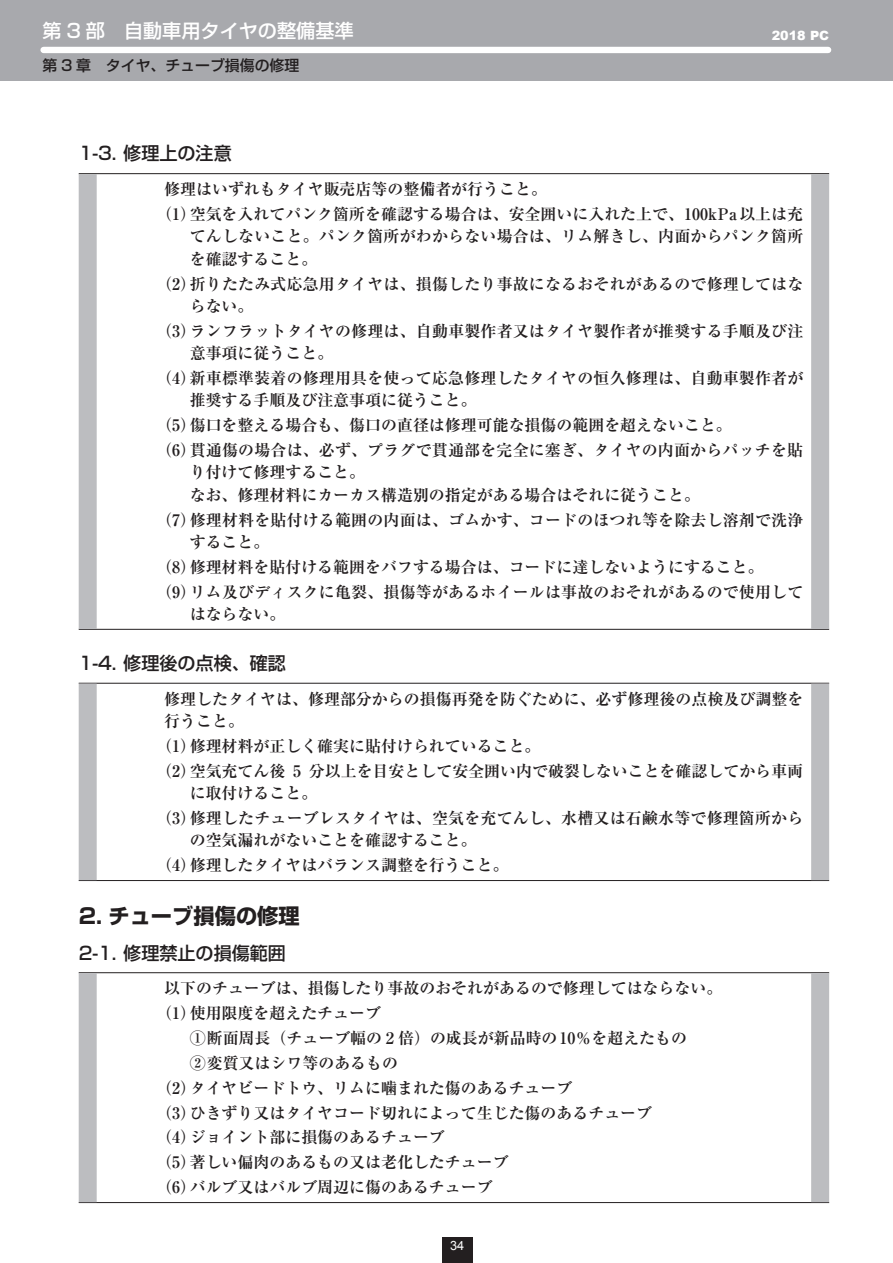
<style>
.page{position:relative;width:893px;height:1263px;background:#fff}
.page>*{position:absolute;margin:0;border:0;box-sizing:border-box;transform-origin:0 0}
.t1{font:700 21.3px "Shin Go Pro";color:#231f20}
.t2{font:500 19.2px "Shin Go Pro";color:#fff}
.t3{font:500 18px "Shin Go Pro";color:#231f20}
._02本文_基準_本文1{font:700 15.9px/22.4px "Ryumin Pro";color:#231f20}
._02本文_基準_本文2{font:700 15.9px "Ryumin Pro";color:#231f20}
.t4{font:500 14.85px "Shin Go Pro";color:#231f20}
.t5{font:900 12.75px "Arial";color:#fff}
.t6{font:12.75px "Arial";color:#fff}
</style>
<div class="page">
<div style="left:0;top:0;width:893px;height:81px;background:#a8a9ad"></div>
<div style="left:44px;top:47px;width:784px;height:6px;background:#fff"></div>
<div style="left:442px;top:1237px;width:30px;height:26px;background:#231f20"></div>
<hr style="left:79px;top:173px;width:750px;height:1px;background:#231f20">
<hr style="left:79px;top:629px;width:750px;height:1px;background:#231f20">
<div style="left:79px;top:174px;width:18px;height:455px;background:#bcbdc0"></div>
<div style="left:811px;top:174px;width:18px;height:455px;background:#bcbdc0"></div>
<hr style="left:79px;top:683px;width:750px;height:1px;background:#231f20">
<hr style="left:79px;top:880px;width:750px;height:1px;background:#231f20">
<div style="left:79px;top:684px;width:18px;height:196px;background:#bcbdc0"></div>
<div style="left:811px;top:684px;width:18px;height:196px;background:#bcbdc0"></div>
<hr style="left:79px;top:972px;width:750px;height:1px;background:#231f20">
<hr style="left:79px;top:1202px;width:750px;height:1px;background:#231f20">
<div style="left:79px;top:973px;width:18px;height:229px;background:#bcbdc0"></div>
<div style="left:811px;top:973px;width:18px;height:229px;background:#bcbdc0"></div>
<p class="t2" style="left:43px;top:15px;width:313px">第 3 部　自動車用タイヤの整備基準</p>
<p class="t4" style="left:43px;top:53px;width:258px">第 3 章　タイヤ、チューブ損傷の修理</p>
<p class="t5" style="left:772px;top:26px;width:59px">2018 PC</p>
<p class="t3" style="left:79px;top:139px;width:155px">1-3. 修理上の注意</p>
<p class="_02本文_基準_本文1" style="left:164px;top:177px;width:384px">修理はいずれもタイヤ販売店等の整備者が行うこと。</p>
<p class="_02本文_基準_本文1" style="left:190px;top:202px;width:615px;text-align:justify;text-indent:-33px">（1）空気を入れてパンク箇所を確認する場合は、安全囲いに入れた上で、100kPa以上は充てんしないこと。パンク箇所がわからない場合は、リム解きし、内面からパンク箇所を確認すること。</p>
<p class="_02本文_基準_本文1" style="left:190px;top:271px;width:615px;text-indent:-33px">（2）折りたたみ式応急用タイヤは、損傷したり事故になるおそれがあるので修理してはならない。</p>
<p class="_02本文_基準_本文1" style="left:190px;top:319px;width:615px;text-indent:-33px">（3）ランフラットタイヤの修理は、自動車製作者又はタイヤ製作者が推奨する手順及び注意事項に従うこと。</p>
<p class="_02本文_基準_本文1" style="left:190px;top:366px;width:615px;text-indent:-33px">（4）新車標準装着の修理用具を使って応急修理したタイヤの恒久修理は、自動車製作者が推奨する手順及び注意事項に従うこと。</p>
<p class="_02本文_基準_本文1" style="left:156px;top:413px;width:577px">（5）傷口を整える場合も、傷口の直径は修理可能な損傷の範囲を超えないこと。</p>
<p class="_02本文_基準_本文1" style="left:190px;top:438px;width:615px;text-indent:-33px">（6）貫通傷の場合は、必ず、プラグで貫通部を完全に塞ぎ、タイヤの内面からパッチを貼り付けて修理すること。<br>なお、修理材料にカーカス構造別の指定がある場合はそれに従うこと。</p>
<p class="_02本文_基準_本文1" style="left:190px;top:507px;width:615px;text-indent:-33px">（7）修理材料を貼付ける範囲の内面は、ゴムかす、コードのほつれ等を除去し溶剤で洗浄すること。</p>
<p class="_02本文_基準_本文1" style="left:156px;top:554px;width:609px">（8）修理材料を貼付ける範囲をバフする場合は、コードに達しないようにすること。</p>
<p class="_02本文_基準_本文1" style="left:190px;top:579px;width:615px;text-indent:-33px">（9）リム及びディスクに亀裂、損傷等があるホイールは事故のおそれがあるので使用してはならない。</p>
<p class="t3" style="left:79px;top:648px;width:209px">1-4. 修理後の点検、確認</p>
<p class="_02本文_基準_本文1" style="left:164px;top:686px;width:641px">修理したタイヤは、修理部分からの損傷再発を防ぐために、必ず修理後の点検及び調整を行うこと。</p>
<p class="_02本文_基準_本文1" style="left:156px;top:734px;width:386px">（1）修理材料が正しく確実に貼付けられていること。</p>
<p class="_02本文_基準_本文1" style="left:190px;top:758px;width:615px;text-indent:-33px">（2）空気充てん後 5 分以上を目安として安全囲い内で破裂しないことを確認してから車両に取付けること。</p>
<p class="_02本文_基準_本文1" style="left:190px;top:806px;width:615px;text-indent:-33px">（3）修理したチューブレスタイヤは、空気を充てんし、水槽又は石鹸水等で修理箇所からの空気漏れがないことを確認すること。</p>
<p class="_02本文_基準_本文1" style="left:156px;top:853px;width:354px">（4）修理したタイヤはバランス調整を行うこと。</p>
<p class="t1" style="left:79px;top:899px;width:223px">2. チューブ損傷の修理</p>
<p class="t3" style="left:79px;top:938px;width:209px">2-1. 修理禁止の損傷範囲</p>
<p class="_02本文_基準_本文1" style="left:164px;top:976px;width:560px">以下のチューブは、損傷したり事故のおそれがあるので修理してはならない。</p>
<p class="_02本文_基準_本文1" style="left:156px;top:1001px;width:226px">（1）使用限度を超えたチューブ</p>
<p class="_02本文_基準_本文2" style="left:190px;top:1025px;width:499px">① 断面周長（チューブ幅の２倍）の成長が新品時の10％を超えたもの</p>
<p class="_02本文_基準_本文2" style="left:190px;top:1050px;width:210px">② 変質又はシワ等のあるもの</p>
<p class="_02本文_基準_本文1" style="left:156px;top:1075px;width:418px">（2）タイヤビードトウ、リムに噛まれた傷のあるチューブ</p>
<p class="_02本文_基準_本文1" style="left:156px;top:1100px;width:497px">（3）ひきずり又はタイヤコード切れによって生じた傷のあるチューブ</p>
<p class="_02本文_基準_本文1" style="left:156px;top:1125px;width:290px">（4）ジョイント部に損傷のあるチューブ</p>
<p class="_02本文_基準_本文1" style="left:156px;top:1150px;width:354px">（5）著しい偏肉のあるもの又は老化したチューブ</p>
<p class="_02本文_基準_本文1" style="left:156px;top:1175px;width:338px">（6）バルブ又はバルブ周辺に傷のあるチューブ</p>
<p class="t6" style="left:450px;top:1237px;width:16px">34</p>
</div>
